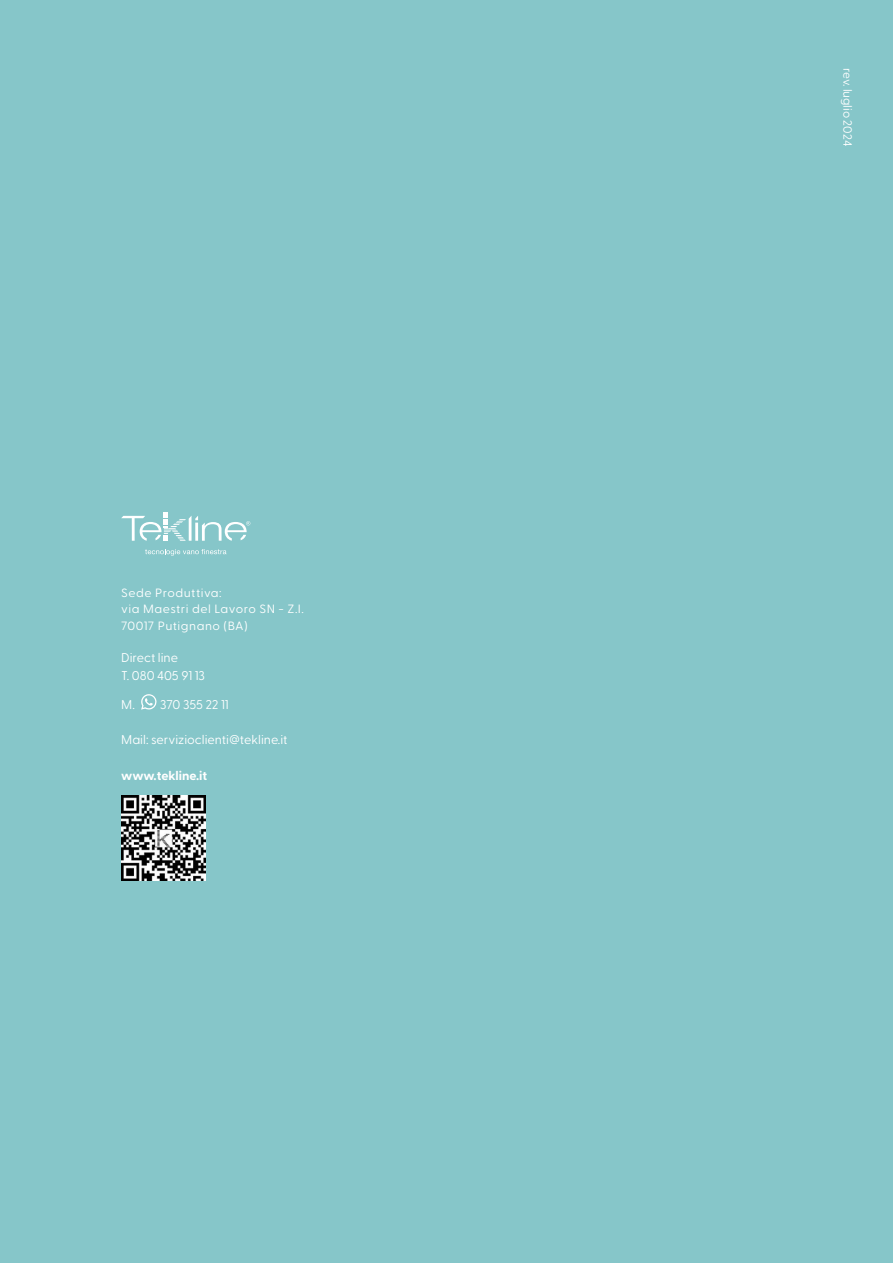
<style>
.page{position:relative;width:893px;height:1263px;background:#86c6c9}
.page>*{position:absolute;margin:0;border:0;box-sizing:border-box;transform-origin:0 0}
.t1{font:12.75px/17.7px "Greycliff CF";color:#fff}
.t2{font:700 12.75px "Greycliff CF";color:#fff}
.t3{font:12px/16.2px "Greycliff CF";letter-spacing:.04em;color:#fff;scale:1.04 1}
.t4{font:12px "Greycliff CF";color:#fff}
</style>
<div class="page">
<svg style="left:141px;top:694px;width:16px;height:16px"></svg>
<svg style="left:121px;top:512px;width:129px;height:29px"></svg>
<svg style="left:145px;top:549px;width:81px;height:7px"></svg>
<img style="left:121px;top:796px;width:85px;height:84px">
<p class="t3" style="left:121px;top:584px;width:177px">Sede Produttiva:<br>via Maestri del Lavoro SN - Z.I.<br>70017 Putignano (BA)</p>
<p class="t1" style="left:121px;top:648px;width:85px">Direct line<br>T. 080 405 91 13</p>
<p class="t1" style="left:121px;top:694px;width:109px">M. 370 355 22 11</p>
<p class="t1" style="left:121px;top:730px;width:168px">Mail: servizioclienti@tekline.it</p>
<p class="t2" style="left:121px;top:765px;width:87px">www.tekline.it</p>
<p class="t4" style="left:857px;top:68px;width:80px;rotate:90deg">rev. luglio 2024</p>
</div>
